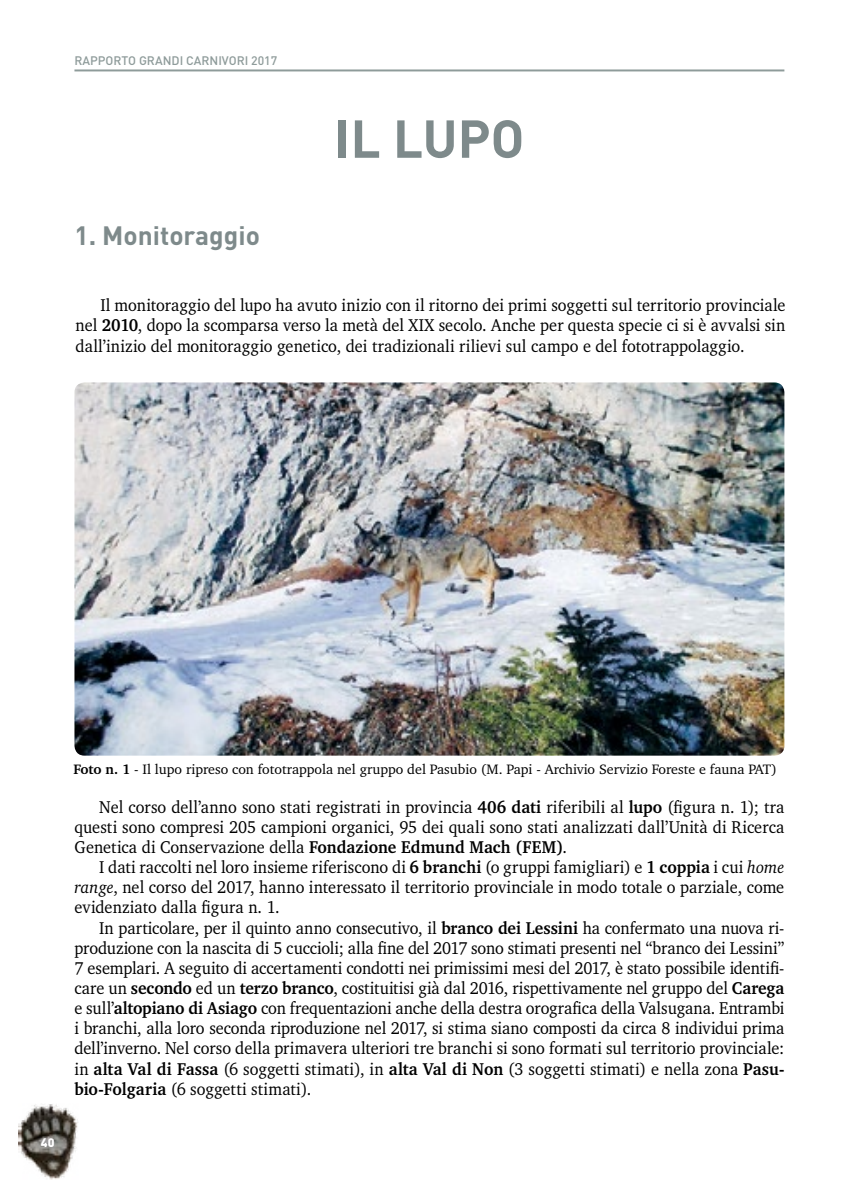
<style>
.page{position:relative;width:844px;height:1191px;background:#fff}
.page>*{position:absolute;margin:0;border:0;box-sizing:border-box;transform-origin:0 0}
.t1{font:700 52.5px "DIN";color:#7e8a8b}
.t2{font:700 26.25px "DIN";color:#7e8a8b}
.t3{font:17.5px/20.1px "Charter BT Pro";letter-spacing:.005em;color:#000;text-align:justify;scale:.93 1}
.t4{font:14px "Charter BT Pro";color:#000}
.t5{font:500 12.25px "DIN";color:#8e9b9a}
.t6{font:900 12.25px "DIN";color:#fff}
.s1{font-weight:700}
.s2{font-style:italic}
</style>
<div class="page">
<img style="left:18px;top:1104px;width:60px;height:75px">
<hr style="left:74px;top:69px;width:710px;height:2px;background:#8e9b9a">
<img style="left:74px;top:382px;width:710px;height:373px">
<p class="t5" style="left:74px;top:52px;width:204px">RAPPORTO GRANDI CARNIVORI 2017</p>
<h2 class="t2" style="left:74px;top:218px;width:187px">1. Monitoraggio</h2>
<h1 class="t1" style="left:334px;top:104px;width:191px">IL LUPO</h1>
<p class="t3" style="left:76px;top:295px;width:764px;text-indent:25px">Il monitoraggio del lupo ha avuto inizio con il ritorno dei primi soggetti sul territorio provinciale nel <span class="s1">2010</span>, dopo la scomparsa verso la metà del XIX secolo. Anche per questa specie ci si è avvalsi sin dall’inizio del monitoraggio genetico, dei tradizionali rilievi sul campo e del fototrappolaggio.</p>
<p class="t6" style="left:41px;top:1134px;width:15px">40</p>
<p class="t4" style="left:73px;top:760px;width:705px"><span class="s1">Foto n. 1</span> - Il lupo ripreso con fototrappola nel gruppo del Pasubio (M. Papi - Archivio Servizio Foreste e fauna PAT)</p>
<p class="t3" style="left:74px;top:796px;width:764px;text-indent:25px">Nel corso dell’anno sono stati registrati in provincia <span class="s1">406 dati</span> riferibili al <span class="s1">lupo</span> (figura n. 1); tra questi sono compresi 205 campioni organici, 95 dei quali sono stati analizzati dall’Unità di Ricerca Genetica di Conservazione della <span class="s1">Fondazione Edmund Mach (FEM)</span>.</p>
<p class="t3" style="left:74px;top:857px;width:764px;text-indent:25px">I dati raccolti nel loro insieme riferiscono di <span class="s1">6 branchi</span> (o gruppi famigliari) e <span class="s1">1 coppia</span> i cui <span class="s2">home range</span>, nel corso del 2017, hanno interessato il territorio provinciale in modo totale o parziale, come evidenziato dalla figura n. 1.</p>
<p class="t3" style="left:74px;top:917px;width:764px;text-indent:25px">In particolare, per il quinto anno consecutivo, il <span class="s1">branco dei Lessini</span> ha confermato una nuova ri&shy;produzione con la nascita di 5 cuccioli; alla fine del 2017 sono stimati presenti nel “branco dei Lessini” 7 esemplari. A seguito di accertamenti condotti nei primissimi mesi del 2017, è stato possibile identifi&shy;care un <span class="s1">secondo</span> ed un <span class="s1">terzo branco</span>, costituitisi già dal 2016, rispettivamente nel gruppo del <span class="s1">Carega </span>e sull’<span class="s1">altopiano di Asiago</span> con frequentazioni anche della destra orografica della Valsugana. Entrambi i branchi, alla loro seconda riproduzione nel 2017, si stima siano composti da circa 8 individui prima dell’inverno. Nel corso della primavera ulteriori tre branchi si sono formati sul territorio provinciale: in <span class="s1">alta Val di Fassa</span> (6 soggetti stimati), in <span class="s1">alta Val di Non</span> (3 soggetti stimati) e nella zona <span class="s1">Pasu&shy;bio-Folgaria</span> (6 soggetti stimati).</p>
</div>
